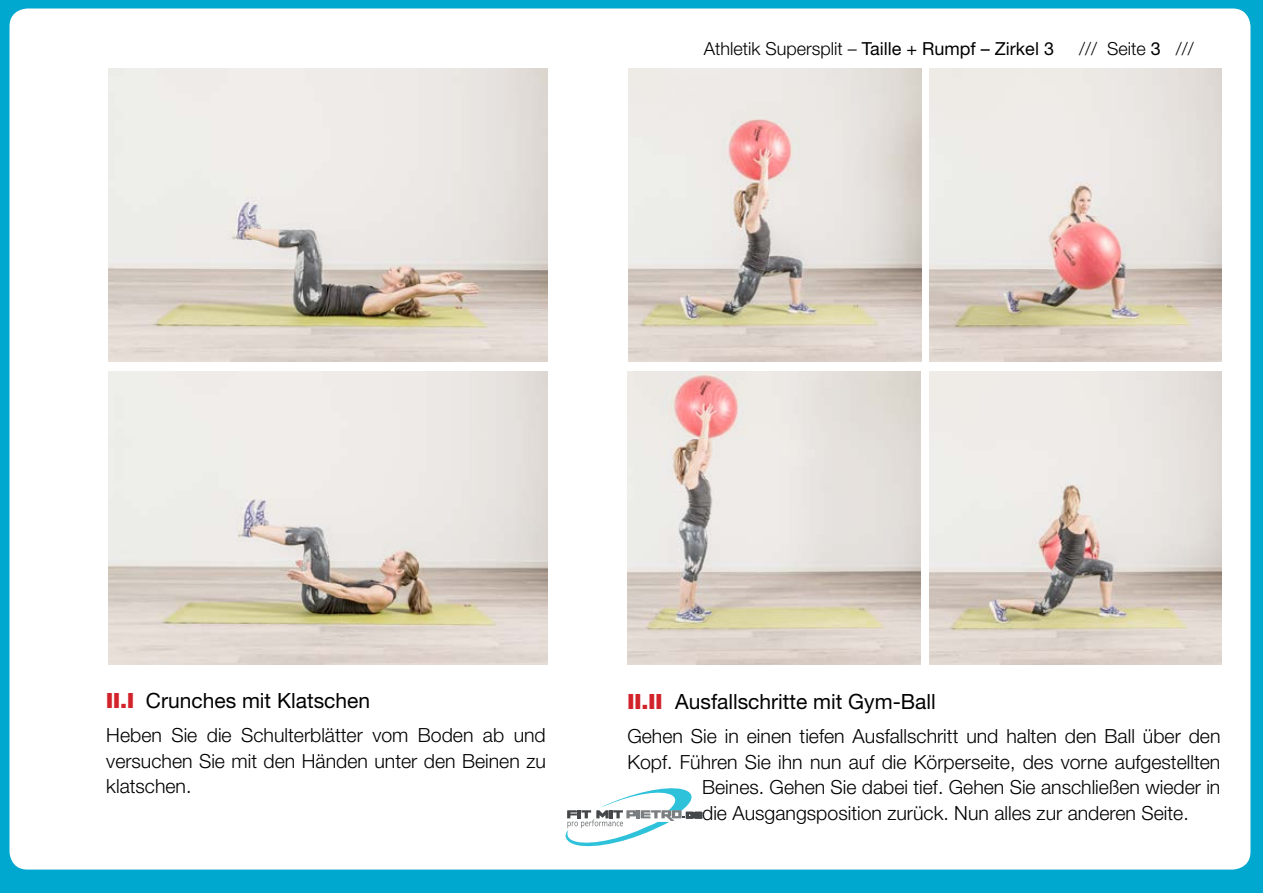
<style>
.page{position:relative;width:1263px;height:893px;background:#00a7ce}
.page>*{position:absolute;margin:0;border:0;box-sizing:border-box;transform-origin:0 0}
.t1{font:21px "Helvetica Neue LT Std";color:#000}
.t2{font:300 19.5px/25.5px "Helvetica Neue LT Std";color:#000;text-align:justify}
.t3{font:18px "Helvetica Neue LT Std";color:#000}
.t4{font:300 18px "Helvetica Neue LT Std";color:#000}
.s1{font-weight:300}
.s2{font-weight:400}
.s3{font-weight:900;color:#d2232a}
</style>
<div class="page">
<div style="left:10px;top:9px;width:1240px;height:860px;background:#fff;border-radius:18px"></div>
<svg style="left:565px;top:788px;width:137px;height:59px"></svg>
<img style="left:627px;top:371px;width:293px;height:293px">
<img style="left:929px;top:371px;width:293px;height:293px">
<img style="left:929px;top:69px;width:293px;height:293px">
<img style="left:628px;top:69px;width:293px;height:293px">
<img style="left:108px;top:69px;width:440px;height:293px">
<img style="left:108px;top:371px;width:440px;height:293px">
<p class="t3" style="left:704px;top:38px;width:352px"><span class="s1">Athletik Supersplit –</span> Taille + Rumpf – Zirkel 3</p>
<p class="t4" style="left:1079px;top:38px;width:116px">/// Seite <span class="s2">3</span> ///</p>
<p class="t1" style="left:106px;top:688px;width:265px"><span class="s3">II.I</span> Crunches mit Klatschen</p>
<p class="t2" style="left:106px;top:722px;width:441px">Heben Sie die Schulterblätter vom Boden ab und versuchen Sie mit den Händen unter den Beinen zu klatschen.</p>
<p class="t1" style="left:627px;top:689px;width:310px"><span class="s3">II.II</span> Ausfallschritte mit Gym-Ball</p>
<p class="t2" style="left:627px;top:723px;width:595px">Gehen Sie in einen tiefen Ausfallschritt und halten den Ball über den</p>
<p class="t2" style="left:627px;top:749px;width:595px">Kopf. Führen Sie ihn nun auf die Körperseite, des vorne aufgestellten</p>
<p class="t2" style="left:702px;top:774px;width:520px">Beines. Gehen Sie dabei tief. Gehen Sie anschließen wieder in</p>
<p class="t2" style="left:702px;top:800px;width:488px">die Ausgangsposition zurück. Nun alles zur anderen Seite.</p>
</div>
